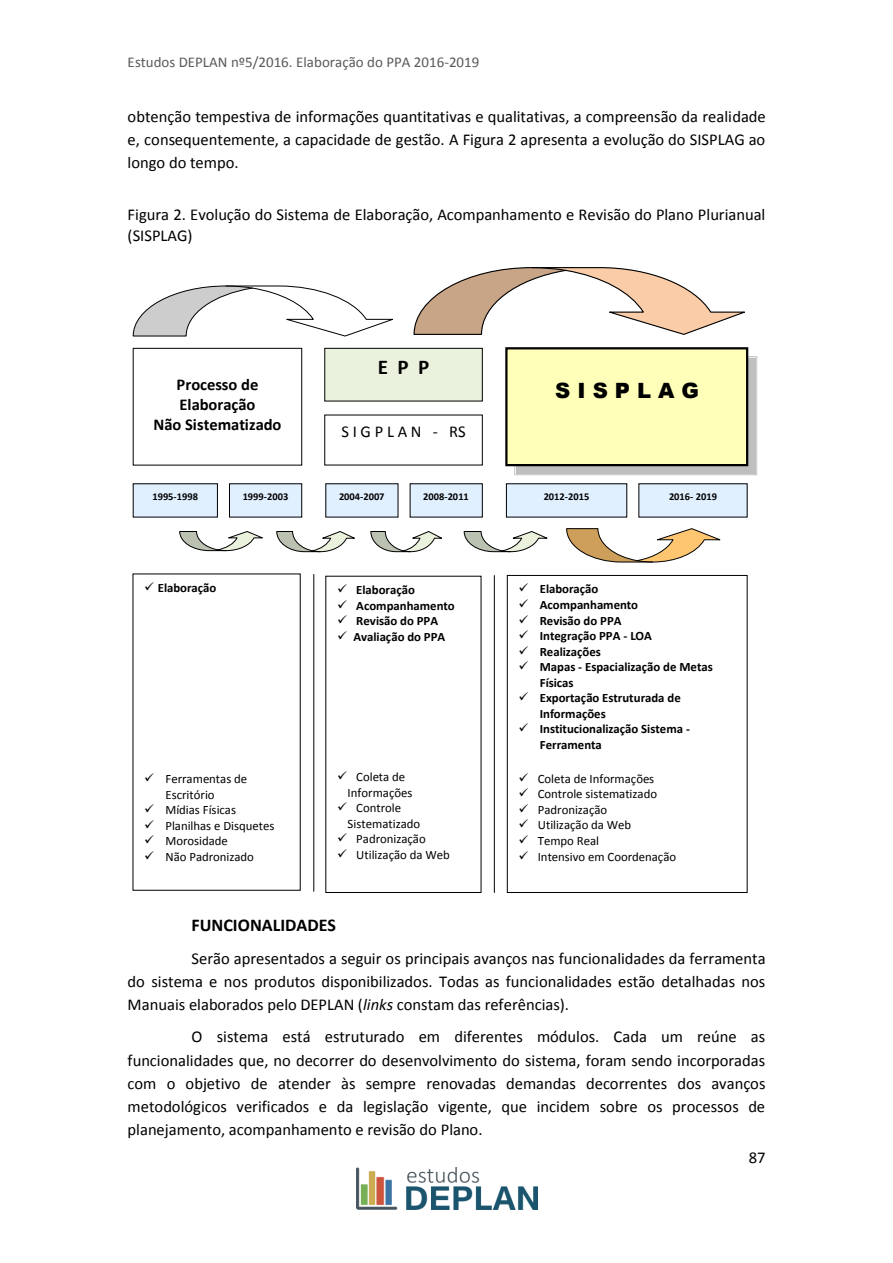
<style>
.page{position:relative;width:893px;height:1263px;background:#fff}
.page>*{position:absolute;margin:0;border:0;box-sizing:border-box;transform-origin:0 0}
.t1{font:900 21px "Arial";letter-spacing:.33em;color:#000}
.t2{font:700 21px "Calibri";color:#000}
.t3{font:700 18px "Calibri";color:#000}
.t4{font:16.5px/23.1px "Calibri";color:#000;text-align:justify}
.t5{font:700 16.5px/20.2px "Calibri";color:#000}
.t6{font:15px "Calibri";color:#595959}
.t7{font:12.75px/15.5px "Calibri";color:#000}
.t8{font:700 12.75px/15.5px "Calibri";color:#000}
.t9{font:700 10.5px "Calibri";letter-spacing:-.005em;color:#000}
.s1{font-style:italic}
</style>
<div class="page">
<img style="left:356px;top:1167px;width:182px;height:43px">
<hr style="left:313px;top:574px;width:1px;height:317px;background:#000">
<hr style="left:494px;top:575px;width:1px;height:317px;background:#000">
<div style="left:507px;top:575px;width:241px;height:318px;border:1px solid #000"></div>
<div style="left:133px;top:348px;width:169px;height:117px;border:1px solid #000"></div>
<svg style="left:514px;top:356px;width:243px;height:119px;background:#bbb"></svg>
<div style="left:506px;top:348px;width:241px;height:117px;background:#ffffb9"></div>
<div style="left:505px;top:347px;width:243px;height:119px;border:2px solid #000"></div>
<div style="left:325px;top:348px;width:157px;height:53px;background:#eaf1dd"></div>
<div style="left:324px;top:348px;width:159px;height:53px;border:1px solid #000"></div>
<div style="left:326px;top:484px;width:72px;height:33px;background:#e1f0ff"></div>
<div style="left:410px;top:484px;width:72px;height:33px;background:#e1f0ff"></div>
<div style="left:133px;top:484px;width:84px;height:33px;background:#e1f0ff"></div>
<div style="left:230px;top:484px;width:72px;height:33px;background:#e1f0ff"></div>
<div style="left:229px;top:483px;width:73px;height:34px;border:1px solid #000"></div>
<div style="left:506px;top:484px;width:121px;height:33px;background:#e1f0ff"></div>
<div style="left:639px;top:484px;width:108px;height:33px;background:#e1f0ff"></div>
<svg style="left:413px;top:267px;width:332px;height:68px"></svg>
<svg style="left:132px;top:285px;width:262px;height:52px"></svg>
<svg style="left:566px;top:528px;width:155px;height:35px"></svg>
<svg style="left:179px;top:531px;width:84px;height:20px"></svg>
<svg style="left:276px;top:531px;width:79px;height:21px"></svg>
<svg style="left:463px;top:531px;width:85px;height:21px"></svg>
<svg style="left:370px;top:531px;width:72px;height:21px"></svg>
<p class="t6" style="left:128px;top:56px;width:353px">Estudos DEPLAN nº5/2016. Elaboração do PPA 2016-2019</p>
<p class="t4" style="left:128px;top:106px;width:640px">obtenção tempestiva de informações quantitativas e qualitativas, a compreensão da realidade e, consequentemente, a capacidade de gestão. A Figura 2 apresenta a evolução do SISPLAG ao longo do tempo.</p>
<p class="t4" style="left:128px;top:206px;width:639px;line-height:20.1px">Figura 2. Evolução do Sistema de Elaboração, Acompanhamento e Revisão do Plano Plurianual (SISPLAG)</p>
<p class="t5" style="left:177px;top:375px;width:83px">Processo de<br>Elaboração</p>
<p class="t5" style="left:154px;top:416px;width:129px">Não Sistematizado</p>
<p class="t2" style="left:378px;top:358px;width:53px">EPP</p>
<p class="t4" style="left:341px;top:421px;width:126px">S I G P L A N - RS</p>
<p class="t1" style="left:555px;top:375px;width:145px">SISPLAG</p>
<p class="t9" style="left:152px;top:492px;width:47px">1995-1998</p>
<p class="t9" style="left:243px;top:492px;width:47px">1999-2003</p>
<p class="t9" style="left:339px;top:492px;width:47px">2004-2007</p>
<p class="t9" style="left:423px;top:492px;width:47px">2008-2011</p>
<p class="t9" style="left:544px;top:492px;width:47px">2012-2015</p>
<p class="t9" style="left:669px;top:492px;width:50px">2016- 2019</p>
<p class="t8" style="left:144px;top:581px;width:74px">✓ Elaboração</p>
<p class="t7" style="left:165px;top:772px;width:83px;text-indent:-21px">✓ Ferramentas de<br>Escritório</p>
<p class="t7" style="left:144px;top:803px;width:93px">✓ Mídias Físicas</p>
<p class="t7" style="left:144px;top:819px;width:132px">✓ Planilhas e Disquetes</p>
<p class="t7" style="left:144px;top:834px;width:85px">✓ Morosidade</p>
<p class="t7" style="left:144px;top:850px;width:111px">✓ Não Padronizado</p>
<p class="t8" style="left:337px;top:583px;width:79px">✓ Elaboração</p>
<p class="t8" style="left:337px;top:599px;width:119px">✓ Acompanhamento</p>
<p class="t8" style="left:337px;top:614px;width:103px">✓ Revisão do PPA</p>
<p class="t8" style="left:337px;top:630px;width:110px">✓ Avaliação do PPA</p>
<p class="t7" style="left:348px;top:770px;width:66px;text-indent:-11px">✓ Coleta de<br>Informações</p>
<p class="t7" style="left:348px;top:801px;width:74px;text-indent:-11px">✓ Controle<br>Sistematizado</p>
<p class="t7" style="left:337px;top:832px;width:90px">✓ Padronização</p>
<p class="t7" style="left:337px;top:848px;width:114px">✓ Utilização da Web</p>
<p class="t8" style="left:519px;top:582px;width:81px">✓ Elaboração</p>
<p class="t8" style="left:519px;top:598px;width:121px">✓ Acompanhamento</p>
<p class="t8" style="left:519px;top:614px;width:105px">✓ Revisão do PPA</p>
<p class="t8" style="left:519px;top:629px;width:135px">✓ Integração PPA - LOA</p>
<p class="t8" style="left:519px;top:645px;width:84px">✓ Realizações</p>
<p class="t8" style="left:540px;top:660px;width:175px;text-indent:-21px">✓ Mapas - Espacialização de Metas<br>Físicas</p>
<p class="t8" style="left:540px;top:691px;width:143px;text-indent:-21px">✓ Exportação Estruturada de<br>Informações</p>
<p class="t8" style="left:540px;top:723px;width:152px;text-indent:-21px">✓ Institucionalização Sistema -<br>Ferramenta</p>
<p class="t7" style="left:519px;top:772px;width:137px">✓ Coleta de Informações</p>
<p class="t7" style="left:519px;top:787px;width:140px">✓ Controle sistematizado</p>
<p class="t7" style="left:519px;top:803px;width:90px">✓ Padronização</p>
<p class="t7" style="left:519px;top:818px;width:114px">✓ Utilização da Web</p>
<p class="t7" style="left:519px;top:834px;width:82px">✓ Tempo Real</p>
<p class="t7" style="left:519px;top:850px;width:159px">✓ Intensivo em Coordenação</p>
<p class="t3" style="left:192px;top:918px;width:146px">FUNCIONALIDADES</p>
<p class="t4" style="left:128px;top:948px;width:639px;text-indent:64px">Serão apresentados a seguir os principais avanços nas funcionalidades da ferramenta do sistema e nos produtos disponibilizados. Todas as funcionalidades estão detalhadas nos Manuais elaborados pelo DEPLAN (<span class="s1">links</span> constam das referências).</p>
<p class="t4" style="left:128px;top:1027px;width:639px;text-indent:64px">O sistema está estruturado em diferentes módulos. Cada um reúne as funcionalidades que, no decorrer do desenvolvimento do sistema, foram sendo incorporadas com o objetivo de atender às sempre renovadas demandas decorrentes dos avanços metodológicos verificados e da legislação vigente, que incidem sobre os processos de planejamento, acompanhamento e revisão do Plano.</p>
<p class="t4" style="left:749px;top:1147px;width:18px">87</p>
</div>
